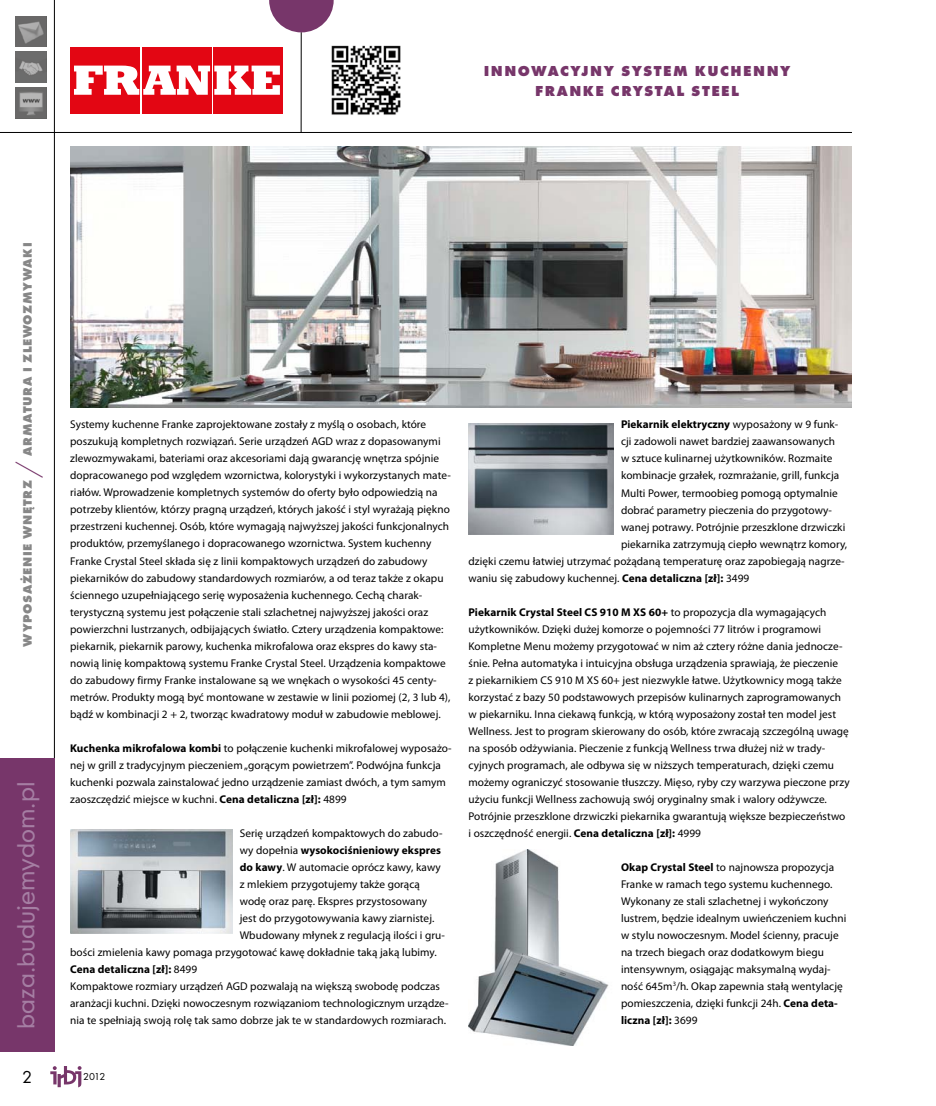
<style>
.page{position:relative;width:936px;height:1106px;background:#fff}
.page>*{position:absolute;margin:0;border:0;box-sizing:border-box;transform-origin:0 0}
.t1{font:30px "Futura TEE Ligh";color:#77366a}
.t2{font:22.5px "Geometric 706 Md EU";color:#a57ea3}
.t3{font:18px "Futura TEE";color:#000}
.t4{font:700 15px/19.8px "Futura TEE Extr";letter-spacing:.1em;color:#77366a;text-align:center}
.t5{font:700 12.75px "Futura TEE Extr";letter-spacing:.05em;color:#878787}
.t6{font:11.25px/17px "Myriad Pro";letter-spacing:.005em;color:#000}
.t7{font:700 11.25px "Myriad Pro";letter-spacing:.005em;color:#000}
.t8{font:10.5px "Futura TEE";color:#000}
.s1{font-weight:700}
.s2{font-weight:400}
</style>
<div class="page">
<hr style="left:54px;top:0;width:1px;height:1052px;background:#000">
<svg style="left:50px;top:1066px;width:31px;height:21px"></svg>
<div style="left:0;top:758px;width:54px;height:294px;background:#77366a"></div>
<hr style="left:0;top:132px;width:851px;height:1px;background:#000">
<hr style="left:301px;top:32px;width:1px;height:101px;background:#000">
<svg style="left:269px;top:0;width:64px;height:32px"></svg>
<img style="left:331px;top:45px;width:70px;height:70px">
<svg style="left:16px;top:16px;width:30px;height:31px"></svg>
<svg style="left:16px;top:52px;width:30px;height:30px"></svg>
<svg style="left:16px;top:88px;width:30px;height:30px"></svg>
<div style="left:70px;top:47px;width:70px;height:66px;background:#e30613"></div>
<div style="left:142px;top:47px;width:69px;height:66px;background:#e30613"></div>
<div style="left:213px;top:47px;width:70px;height:66px;background:#e30613"></div>
<svg style="left:74px;top:66px;width:206px;height:29px"></svg>
<img style="left:70px;top:146px;width:781px;height:261px">
<img style="left:70px;top:829px;width:162px;height:104px">
<img style="left:468px;top:423px;width:145px;height:111px">
<img style="left:468px;top:849px;width:141px;height:196px">
<h3 class="t4" style="left:483px;top:61px;width:308px">INNOWACYJNY SYSTEM KUCHENNY<br>FRANKE CRYSTAL STEEL</h3>
<p class="t5" style="left:20px;top:456px;width:215px;rotate:-90deg">ARMATURA I ZLEWOZMYWAKI</p>
<h1 class="t1" style="left:11px;top:478px;width:18px;rotate:-90deg">/</h1>
<p class="t5" style="left:20px;top:646px;width:168px;rotate:-90deg">WYPOSAŻENIE WNĘTRZ</p>
<h2 class="t2" style="left:11px;top:1028px;width:249px;rotate:-90deg">baza.budujemydom.pl</h2>
<h3 class="t3" style="left:22px;top:1065px;width:12px">2</h3>
<p class="t6" style="left:70px;top:416px;width:382px">Systemy kuchenne Franke zaprojektowane zostały z myślą o osobach, które poszukują kompletnych rozwiązań. Serie urządzeń AGD wraz z dopasowanymi zlewozmywakami, bateriami oraz akcesoriami dają gwarancję wnętrza spójnie dopracowanego pod względem wzornictwa, kolorystyki i wykorzystanych mate&shy;riałów. Wprowadzenie kompletnych systemów do oferty było odpowiedzią na potrzeby klientów, którzy pragną urządzeń, których jakość i styl wyrażają piękno przestrzeni kuchennej. Osób, które wymagają najwyższej jakości funkcjonalnych produktów, przemyślanego i dopracowanego wzornictwa. System kuchenny Franke Crystal Steel składa się z linii kompaktowych urządzeń do zabudowy piekarników do zabudowy standardowych rozmiarów, a od teraz także z okapu ściennego uzupełniającego serię wyposażenia kuchennego. Cechą charak&shy;terystyczną systemu jest połączenie stali szlachetnej najwyższej jakości oraz powierzchni lustrzanych, odbijających światło. Cztery urządzenia kompaktowe: piekarnik, piekarnik parowy, kuchenka mikrofalowa oraz ekspres do kawy sta&shy;nowią linię kompaktową systemu Franke Crystal Steel. Urządzenia kompaktowe do zabudowy firmy Franke instalowane są we wnękach o wysokości 45 centy&shy;metrów. Produkty mogą być montowane w zestawie w linii poziomej (2, 3 lub 4), bądź w kombinacji 2 + 2, tworząc kwadratowy moduł w zabudowie meblowej.</p>
<p class="t6" style="left:70px;top:739px;width:383px"><span class="s1">Kuchenka mikrofalowa kombi</span> to połączenie kuchenki mikrofalowej wyposażo&shy;nej w grill z tradycyjnym pieczeniem „gorącym powietrzem”. Podwójna funkcja kuchenki pozwala zainstalować jedno urządzenie zamiast dwóch, a tym samym zaoszczędzić miejsce w kuchni. <span class="s1">Cena detaliczna [zł]:</span> 4899</p>
<p class="t6" style="left:240px;top:824px;width:204px">Serię urządzeń kompaktowych do zabudo-</p>
<p class="t7" style="left:240px;top:842px;width:203px"><span class="s2">wy dopełnia</span> wysokociśnieniowy ekspres</p>
<p class="t6" style="left:240px;top:858px;width:202px"><span class="s1">do kawy</span>. W automacie oprócz kawy, kawy</p>
<p class="t6" style="left:240px;top:875px;width:182px">z mlekiem przygotujemy także gorącą</p>
<p class="t6" style="left:240px;top:892px;width:189px">wodę oraz parę. Ekspres przystosowany</p>
<p class="t6" style="left:240px;top:909px;width:196px">jest do przygotowywania kawy ziarnistej.</p>
<p class="t6" style="left:240px;top:926px;width:206px">Wbudowany młynek z regulacją ilości i gru-</p>
<p class="t6" style="left:70px;top:943px;width:368px">bości zmielenia kawy pomaga przygotować kawę dokładnie taką jaką lubimy.</p>
<p class="t7" style="left:70px;top:961px;width:128px">Cena detaliczna [zł]: <span class="s2">8499</span></p>
<p class="t6" style="left:70px;top:977px;width:371px">Kompaktowe rozmiary urządzeń AGD pozwalają na większą swobodę podczas</p>
<p class="t6" style="left:70px;top:994px;width:380px">aranżacji kuchni. Dzięki nowoczesnym rozwiązaniom technologicznym urządze-</p>
<p class="t6" style="left:70px;top:1011px;width:377px">nia te spełniają swoją rolę tak samo dobrze jak te w standardowych rozmiarach.</p>
<p class="t7" style="left:621px;top:417px;width:219px">Piekarnik elektryczny <span class="s2">wyposażony w 9 funk-</span></p>
<p class="t6" style="left:621px;top:433px;width:215px">cji zadowoli nawet bardziej zaawansowanych</p>
<p class="t6" style="left:621px;top:450px;width:213px">w sztuce kulinarnej użytkowników. Rozmaite</p>
<p class="t6" style="left:621px;top:467px;width:220px">kombinacje grzałek, rozmrażanie, grill, funkcja</p>
<p class="t6" style="left:621px;top:484px;width:218px">Multi Power, termoobieg pomogą optymalnie</p>
<p class="t6" style="left:621px;top:501px;width:212px">dobrać parametry pieczenia do przygotowy-</p>
<p class="t6" style="left:621px;top:518px;width:226px">wanej potrawy. Potrójnie przeszklone drzwiczki</p>
<p class="t6" style="left:621px;top:535px;width:228px">piekarnika zatrzymują ciepło wewnątrz komory,</p>
<p class="t6" style="left:468px;top:552px;width:378px">dzięki czemu łatwiej utrzymać pożądaną temperaturę oraz zapobiegają nagrze-</p>
<p class="t6" style="left:468px;top:569px;width:282px">waniu się zabudowy kuchennej. <span class="s1">Cena detaliczna [zł]:</span> 3499</p>
<p class="t6" style="left:468px;top:603px;width:383px"><span class="s1">Piekarnik Crystal Steel CS 910 M XS 60+</span> to propozycja dla wymagających użytkowników. Dzięki dużej komorze o pojemności 77 litrów i programowi Kompletne Menu możemy przygotować w nim aż cztery różne dania jednocze&shy;śnie. Pełna automatyka i intuicyjna obsługa urządzenia sprawiają, że pieczenie<br>z piekarnikiem CS 910 M XS 60+ jest niezwykle łatwe. Użytkownicy mogą także korzystać z bazy 50 podstawowych przepisów kulinarnych zaprogramowanych w piekarniku. Inna ciekawą funkcją, w którą wyposażony został ten model jest Wellness. Jest to program skierowany do osób, które zwracają szczególną uwagę na sposób odżywiania. Pieczenie z funkcją Wellness trwa dłużej niż w trady&shy;cyjnych programach, ale odbywa się w niższych temperaturach, dzięki czemu możemy ograniczyć stosowanie tłuszczy. Mięso, ryby czy warzywa pieczone przy użyciu funkcji Wellness zachowują swój oryginalny smak i walory odżywcze.<br>Potrójnie przeszklone drzwiczki piekarnika gwarantują większe bezpieczeństwo i oszczędność energii. <span class="s1">Cena detaliczna [zł]:</span> 4999</p>
<p class="t6" style="left:621px;top:858px;width:227px"><span class="s1">Okap Crystal Steel</span> to najnowsza propozycja Franke w ramach tego systemu kuchennego.<br>Wykonany ze stali szlachetnej i wykończony lustrem, będzie idealnym uwieńczeniem kuchni w stylu nowoczesnym. Model ścienny, pracuje na trzech biegach oraz dodatkowym biegu intensywnym, osiągając maksymalną wydaj&shy;ność 645m<sup>3</sup>/h. Okap zapewnia stałą wentylację pomieszczenia, dzięki funkcji 24h. <span class="s1">Cena deta&shy;liczna [zł]:</span> 3699</p>
<p class="t8" style="left:83px;top:1070px;width:24px">2012</p>
</div>
